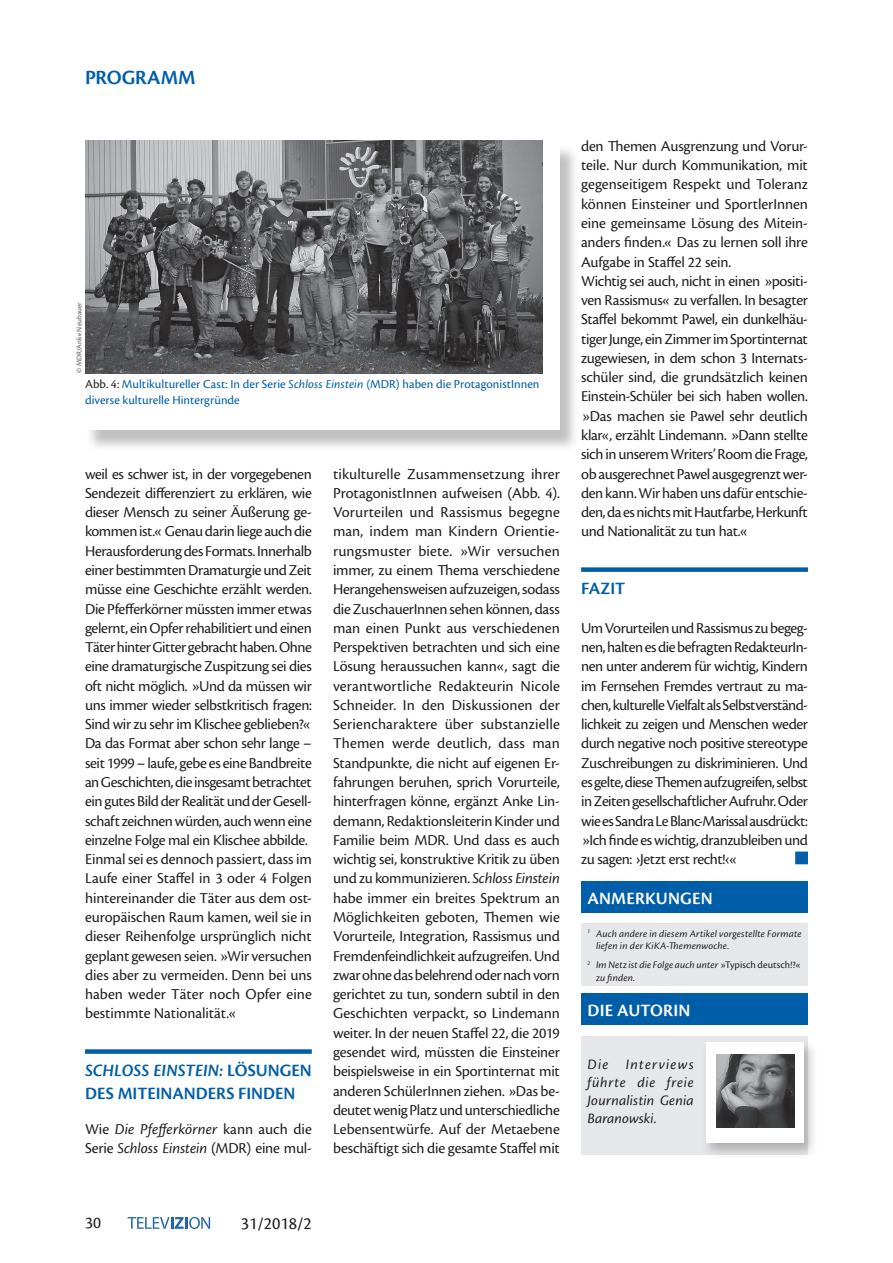
<style>
.page{position:relative;width:893px;height:1263px;background:#fff}
.page>*{position:absolute;margin:0;border:0;box-sizing:border-box;transform-origin:0 0}
.t1{font:600 21px "Cronos Pro";letter-spacing:-.005em;color:#005ea8}
.t2{font:600 18px/22.5px "Cronos Pro";color:#005ea8}
.t3{font:600 18px "Cronos Pro";letter-spacing:.01em;color:#fff}
.t4{font:18px "Cronos Pro";color:#231f20}
.t5{font:17.25px "Cronos Pro";color:#231f20}
.t6{font:15.75px/19.4px "Cronos Pro";letter-spacing:-.02em;color:#231f20}
.t7{font:italic 15px/18px "Cronos Pro";letter-spacing:.015em;color:#231f20;text-align:justify}
.t8{font:12.75px/15.3px "Cronos Pro";letter-spacing:.005em;color:#005ea8}
.t9{font:italic 10.5px/12.6px "Cronos Pro";letter-spacing:.015em;color:#231f20}
.t10{font:7.5px "Cronos Pro";letter-spacing:.015em;color:#57585a}
.s1{color:#231f20}
.s2{font-style:italic}
.s3{font-style:normal}
</style>
<div class="page">
<svg style="left:128px;top:1217px;width:82px;height:12px"></svg>
<div style="left:85px;top:145px;width:494px;height:308px;background:#231f20;opacity:.28"></div>
<div style="left:85px;top:140px;width:475px;height:289px;background:#fff"></div>
<div style="left:85px;top:1049px;width:227px;height:5px;background:#005ea8"></div>
<div style="left:581px;top:567px;width:227px;height:5px;background:#005ea8"></div>
<div style="left:581px;top:923px;width:227px;height:63px;background:#e6e7e9"></div>
<div style="left:581px;top:881px;width:227px;height:32px;background:#005ea8"></div>
<div style="left:581px;top:1036px;width:227px;height:118px;background:#e6e7e9"></div>
<div style="left:701px;top:1040px;width:117px;height:119px;background:#231f20;opacity:.28"></div>
<div style="left:706px;top:1042px;width:98px;height:100px;background:#fff"></div>
<div style="left:581px;top:993px;width:227px;height:32px;background:#005ea8"></div>
<img style="left:717px;top:1054px;width:77px;height:73px">
<img style="left:85px;top:140px;width:458px;height:233px">
<div style="left:795px;top:851px;width:13px;height:13px;background:#005ea8;border:2px solid #005ea8"></div>
<h1 class="t1" style="left:85px;top:65px;width:112px">PROGRAMM</h1>
<p class="t10" style="left:75px;top:373px;width:72px;rotate:-90deg">© MDR/Anke Neubauer</p>
<p class="t8" style="left:85px;top:377px;width:456px"><span class="s1">Abb. 4:</span> Multikultureller Cast: In der Serie <span class="s2">Schloss Einstein</span> (MDR) haben die ProtagonistInnen diverse kulturelle Hintergründe</p>
<p class="t6" style="left:85px;top:464px;width:228px">weil es schwer ist, in der vorgegebenen Sendezeit differenziert zu erklären, wie dieser Mensch zu seiner Äußerung ge&shy;kommen ist.« Genau darin liege auch die Herausforderung des Formats. Innerhalb einer bestimmten Dramaturgie und Zeit müsse eine Geschichte erzählt werden.<br>Die Pfefferkörner müssten immer etwas gelernt, ein Opfer rehabilitiert und einen Täter hinter Gitter gebracht haben. Ohne eine dramaturgische Zuspitzung sei dies oft nicht möglich. »Und da müssen wir uns immer wieder selbstkritisch fragen:<br>Sind wir zu sehr im Klischee geblieben?« Da das Format aber schon sehr lange – seit 1999 – laufe, gebe es eine Bandbreite an Geschichten, die insgesamt betrachtet ein gutes Bild der Realität und der Gesell&shy;schaft zeichnen würden, auch wenn eine einzelne Folge mal ein Klischee abbilde.<br>Einmal sei es dennoch passiert, dass im Laufe einer Staffel in 3 oder 4 Folgen hintereinander die Täter aus dem ost&shy;europäischen Raum kamen, weil sie in dieser Reihenfolge ursprünglich nicht geplant gewesen seien. »Wir versuchen dies aber zu vermeiden. Denn bei uns haben weder Täter noch Opfer eine bestimmte Nationalität.«</p>
<p class="t2" style="left:85px;top:1059px;width:228px"><span class="s2">SCHLOSS EINSTEIN:</span> LÖSUNGEN<br>DES MITEINANDERS FINDEN</p>
<p class="t6" style="left:85px;top:1119px;width:228px">Wie <span class="s2">Die Pfefferkörner</span> kann auch die<br>Serie <span class="s2">Schloss Einstein</span> (MDR) eine mul-</p>
<p class="t6" style="left:333px;top:464px;width:228px;text-align:justify">tikulturelle Zusammensetzung ihrer ProtagonistInnen aufweisen (Abb. 4).<br>Vorurteilen und Rassismus begegne man, indem man Kindern Orientie&shy;rungsmuster biete. »Wir versuchen immer, zu einem Thema verschiedene Herangehensweisen aufzuzeigen, sodass die ZuschauerInnen sehen können, dass man einen Punkt aus verschiedenen Perspektiven betrachten und sich eine Lösung heraussuchen kann«, sagt die verantwortliche Redakteurin Nicole Schneider. In den Diskussionen der Seriencharaktere über substanzielle Themen werde deutlich, dass man Standpunkte, die nicht auf eigenen Er&shy;fahrungen beruhen, sprich Vorurteile, hinterfragen könne, ergänzt Anke Lin&shy;demann, Redaktionsleiterin Kinder und Familie beim MDR. Und dass es auch wichtig sei, konstruktive Kritik zu üben und zu kommunizieren. <span class="s2">Schloss Einstein </span>habe immer ein breites Spektrum an Möglichkeiten geboten, Themen wie Vorurteile, Integration, Rassismus und Fremdenfeindlichkeit aufzugreifen. Und zwar ohne das belehrend oder nach vorn gerichtet zu tun, sondern subtil in den Geschichten verpackt, so Lindemann weiter. In der neuen Staffel 22, die 2019 gesendet wird, müssten die Einsteiner beispielsweise in ein Sportinternat mit anderen SchülerInnen ziehen. »Das be&shy;deutet wenig Platz und unterschiedliche Lebensentwürfe. Auf der Metaebene beschäftigt sich die gesamte Staffel mit</p>
<p class="t6" style="left:581px;top:136px;width:228px">den Themen Ausgrenzung und Vorur&shy;teile. Nur durch Kommunikation, mit gegenseitigem Respekt und Toleranz können Einsteiner und SportlerInnen eine gemeinsame Lösung des Mitein&shy;anders finden.« Das zu lernen soll ihre Aufgabe in Staffel 22 sein.<br>Wichtig sei auch, nicht in einen »positi&shy;ven Rassismus« zu verfallen. In besagter Staffel bekommt Pawel, ein dunkelhäu&shy;tiger Junge, ein Zimmer im Sportinternat zugewiesen, in dem schon 3 Internats&shy;schüler sind, die grundsätzlich keinen Einstein-Schüler bei sich haben wollen. »Das machen sie Pawel sehr deutlich klar«, erzählt Lindemann. »Dann stellte sich in unserem Writers’ Room die Frage, ob ausgerechnet Pawel ausgegrenzt wer&shy;den kann. Wir haben uns dafür entschie&shy;den, da es nichts mit Hautfarbe, Herkunft und Nationalität zu tun hat.«</p>
<p class="t2" style="left:581px;top:578px;width:45px">FAZIT</p>
<p class="t6" style="left:581px;top:618px;width:228px;text-align:justify">Um Vorurteilen und Rassismus zu begeg&shy;nen, halten es die befragten RedakteurIn&shy;nen unter anderem für wichtig, Kindern im Fernsehen Fremdes vertraut zu ma&shy;chen, kulturelle Vielfalt als Selbstverständ&shy;lichkeit zu zeigen und Menschen weder durch negative noch positive stereotype Zuschreibungen zu diskriminieren. Und es gelte, diese Themen aufzugreifen, selbst in Zeiten gesellschaftlicher Aufruhr. Oder wie es Sandra Le Blanc-Marissal ausdrückt: »Ich finde es wichtig, dranzubleiben und zu sagen: ›Jetzt erst recht!‹«</p>
<p class="t3" style="left:588px;top:888px;width:127px">ANMERKUNGEN</p>
<p class="t9" style="left:596px;top:927px;width:207px;text-indent:-9px"><sup>1</sup> Auch andere in diesem Artikel vorgestellte Formate liefen in der KiKA-Themenwoche.</p>
<p class="t9" style="left:596px;top:959px;width:207px;text-indent:-9px"><sup>2</sup> Im Netz ist die Folge auch unter <span class="s3">»Typisch deutsch!?« </span>zu finden.</p>
<p class="t3" style="left:588px;top:1000px;width:104px">DIE AUTORIN</p>
<p class="t7" style="left:587px;top:1055px;width:108px">Die Interviews führte die freie Journalistin Genia Baranowski.</p>
<p class="t5" style="left:85px;top:1213px;width:17px">30</p>
<p class="t4" style="left:241px;top:1213px;width:73px">31/2018/2</p>
</div>
